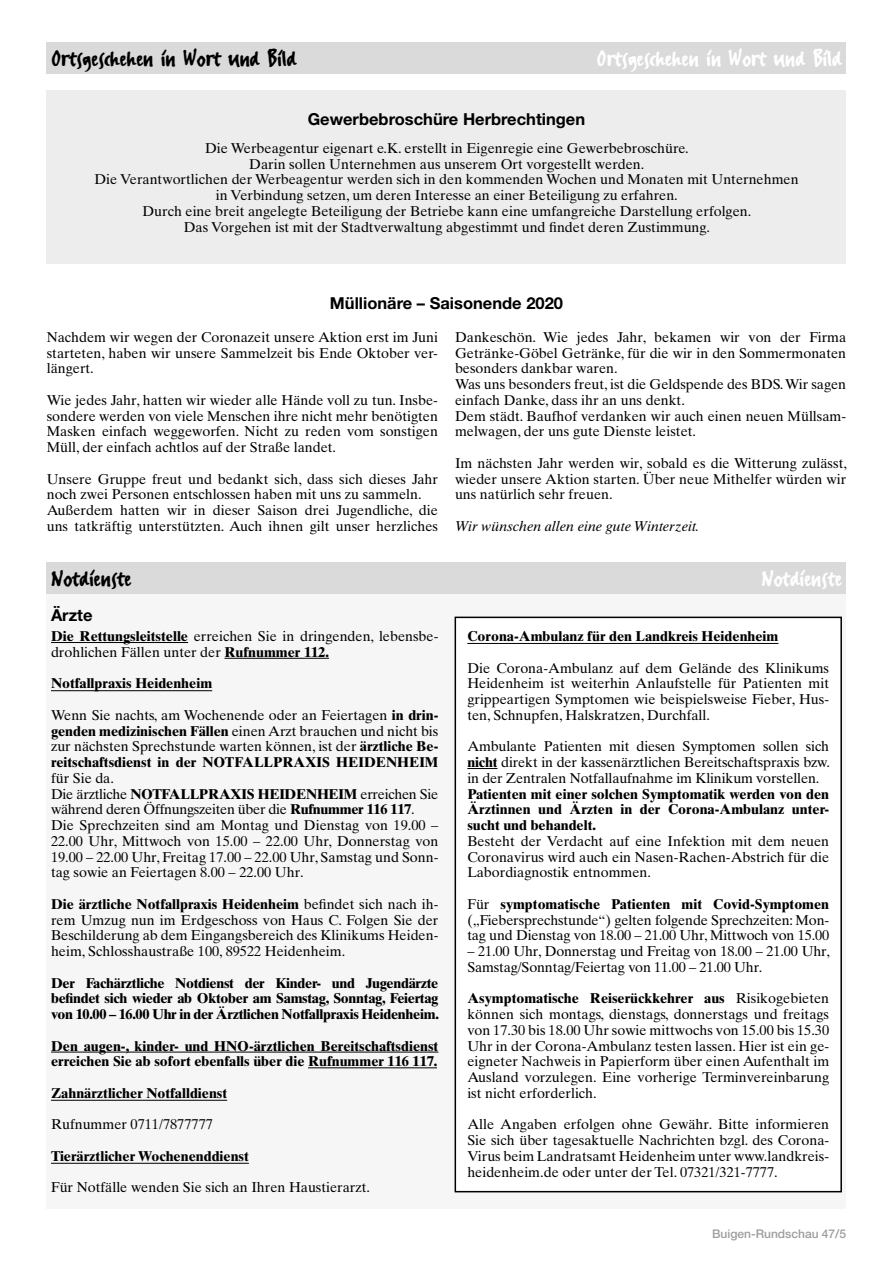
<style>
.page{position:relative;width:893px;height:1263px;background:#fff}
.page>*{position:absolute;margin:0;border:0;box-sizing:border-box;transform-origin:0 0}
.t1{font:27px "FF Erikrighthand";color:#000}
.t2{font:27px "FF Erikrighthand";color:#fff}
.t3{font:700 16.5px "Helvetica Neue";color:#000}
.t4{font:14.25px/15.8px "Times Ten";color:#000;text-align:justify}
.t5{font:700 14.25px/15.8px "Times Ten";color:#000;text-align:justify}
.t6{font:italic 14.25px "Times Ten";color:#000}
.t7{font:500 12px "Helvetica Neue";color:#9d9d9c}
.s1{font-weight:700}
</style>
<div class="page">
<div style="left:47px;top:43px;width:799px;height:31px;background:#dadada"></div>
<div style="left:47px;top:90px;width:799px;height:173px;background:#ededed"></div>
<div style="left:47px;top:578px;width:799px;height:630px;background:#f6f6f6"></div>
<div style="left:47px;top:562px;width:799px;height:32px;background:#dadada"></div>
<div style="left:455px;top:617px;width:386px;height:575px;background:#fff"></div>
<div style="left:455px;top:617px;width:387px;height:575px;border:2px solid #000"></div>
<hr style="left:51px;top:642px;width:137px;height:1px;background:#000">
<hr style="left:224px;top:658px;width:105px;height:1px;background:#000">
<hr style="left:51px;top:690px;width:161px;height:1px;background:#000">
<hr style="left:51px;top:1052px;width:387px;height:1px;background:#000">
<hr style="left:308px;top:1067px;width:129px;height:1px;background:#000">
<hr style="left:51px;top:1100px;width:176px;height:1px;background:#000">
<hr style="left:51px;top:1163px;width:198px;height:1px;background:#000">
<hr style="left:467px;top:643px;width:311px;height:1px;background:#000">
<hr style="left:467px;top:768px;width:30px;height:1px;background:#000">
<h1 class="t1" style="left:51px;top:42px;width:247px">Ortsgeschehen in Wort und Bild</h1>
<h1 class="t2" style="left:596px;top:42px;width:247px">Ortsgeschehen in Wort und Bild</h1>
<p class="t3" style="left:308px;top:109px;width:279px">Gewerbebroschüre Herbrechtingen</p>
<p class="t4" style="left:94px;top:140px;width:706px;text-align:center">Die Werbeagentur eigenart e.K. erstellt in Eigenregie eine Gewerbebroschüre.<br>Darin sollen Unternehmen aus unserem Ort vorgestellt werden.<br>Die Verantwortlichen der Werbeagentur werden sich in den kommenden Wochen und Monaten mit Unternehmen in Verbindung setzen, um deren Interesse an einer Beteiligung zu erfahren.<br>Durch eine breit angelegte Beteiligung der Betriebe kann eine umfangreiche Darstellung erfolgen.<br>Das Vorgehen ist mit der Stadtverwaltung abgestimmt und findet deren Zustimmung.</p>
<p class="t3" style="left:330px;top:292px;width:235px">Müllionäre – Saisonende 2020</p>
<p class="t4" style="left:47px;top:329px;width:393px">Nachdem wir wegen der Coronazeit unsere Aktion erst im Juni starteten, haben wir unsere Sammelzeit bis Ende Oktober ver&shy;längert.</p>
<p class="t4" style="left:47px;top:392px;width:393px">Wie jedes Jahr, hatten wir wieder alle Hände voll zu tun. Insbe&shy;sondere werden von viele Menschen ihre nicht mehr benötigten Masken einfach weggeworfen. Nicht zu reden vom sonstigen Müll, der einfach achtlos auf der Straße landet.</p>
<p class="t4" style="left:47px;top:471px;width:393px;text-align:left">Unsere Gruppe freut und bedankt sich, dass sich dieses Jahr noch zwei Personen entschlossen haben mit uns zu sammeln.<br>Außerdem hatten wir in dieser Saison drei Jugendliche, die uns tatkräftig unterstützten. Auch ihnen gilt unser herzliches</p>
<p class="t4" style="left:455px;top:329px;width:393px;text-align:left">Dankeschön. Wie jedes Jahr, bekamen wir von der Firma Getränke-Göbel Getränke, für die wir in den Sommermonaten besonders dankbar waren.<br>Was uns besonders freut, ist die Geldspende des BDS. Wir sagen einfach Danke, dass ihr an uns denkt.<br>Dem städt. Baufhof verdanken wir auch einen neuen Müllsam&shy;melwagen, der uns gute Dienste leistet.</p>
<p class="t4" style="left:455px;top:455px;width:393px">Im nächsten Jahr werden wir, sobald es die Witterung zulässt, wieder unsere Aktion starten. Über neue Mithelfer würden wir uns natürlich sehr freuen.</p>
<p class="t6" style="left:455px;top:517px;width:246px">Wir wünschen allen eine gute Winterzeit.</p>
<h1 class="t1" style="left:51px;top:562px;width:82px">Notdienste</h1>
<h1 class="t2" style="left:761px;top:562px;width:82px">Notdienste</h1>
<p class="t3" style="left:51px;top:604px;width:43px">Ärzte</p>
<p class="t4" style="left:51px;top:628px;width:389px"><span class="s1">Die Rettungsleitstelle</span> erreichen Sie in dringenden, lebensbe&shy;drohlichen Fällen unter der <span class="s1">Rufnummer 112.</span></p>
<p class="t5" style="left:51px;top:675px;width:163px">Notfallpraxis Heidenheim</p>
<p class="t4" style="left:51px;top:707px;width:389px">Wenn Sie nachts, am Wochenende oder an Feiertagen <span class="s1">in drin&shy;genden medizinischen Fällen</span> einen Arzt brauchen und nicht bis zur nächsten Sprechstunde warten können, ist der <span class="s1">ärztliche Be&shy;reitschaftsdienst in der NOTFALLPRAXIS HEIDENHEIM</span></p>
<p class="t4" style="left:51px;top:770px;width:389px;text-align:left">für Sie da.<br>Die ärztliche <span class="s1">NOTFALLPRAXIS HEIDENHEIM</span> erreichen Sie während deren Öffnungszeiten über die <span class="s1">Rufnummer 116 117</span>.<br>Die Sprechzeiten sind am Montag und Dienstag von 19.00 – 22.00 Uhr, Mittwoch von 15.00 – 22.00 Uhr, Donnerstag von 19.00 – 22.00 Uhr, Freitag 17.00 – 22.00 Uhr, Samstag und Sonn&shy;tag sowie an Feiertagen 8.00 – 22.00 Uhr.</p>
<p class="t4" style="left:51px;top:896px;width:389px"><span class="s1">Die ärztliche Notfallpraxis Heidenheim</span> befindet sich nach ih&shy;rem Umzug nun im Erdgeschoss von Haus C. Folgen Sie der Beschilderung ab dem Eingangsbereich des Klinikums Heiden&shy;heim, Schlosshaustraße 100, 89522 Heidenheim.</p>
<p class="t5" style="left:51px;top:975px;width:389px">Der Fachärztliche Notdienst der Kinder- und Jugendärzte befindet sich wieder ab Oktober am Samstag, Sonntag, Feiertag von 10.00 – 16.00 Uhr in der Ärztlichen Notfallpraxis Heidenheim.</p>
<p class="t5" style="left:51px;top:1038px;width:389px">Den augen-, kinder- und HNO-ärztlichen Bereitschaftsdienst erreichen Sie ab sofort ebenfalls über die Rufnummer 116 117.</p>
<p class="t5" style="left:51px;top:1085px;width:178px">Zahnärztlicher Notfalldienst</p>
<p class="t4" style="left:51px;top:1116px;width:163px">Rufnummer 0711/7877777</p>
<p class="t5" style="left:51px;top:1148px;width:199px">Tierärztlicher Wochenenddienst</p>
<p class="t4" style="left:51px;top:1179px;width:321px">Für Notfälle wenden Sie sich an Ihren Haustierarzt.</p>
<p class="t5" style="left:467px;top:628px;width:313px">Corona-Ambulanz für den Landkreis Heidenheim</p>
<p class="t4" style="left:467px;top:660px;width:363px">Die Corona-Ambulanz auf dem Gelände des Klinikums Heidenheim ist weiterhin Anlaufstelle für Patienten mit grippeartigen Symptomen wie beispielsweise Fieber, Hus&shy;ten, Schnupfen, Halskratzen, Durchfall.</p>
<p class="t4" style="left:467px;top:738px;width:364px">Ambulante Patienten mit diesen Symptomen sollen sich <span class="s1">nicht</span> direkt in der kassenärztlichen Bereitschaftspraxis bzw. in der Zentralen Notfallaufnahme im Klinikum vorstellen.</p>
<p class="t5" style="left:467px;top:786px;width:363px">Patienten mit einer solchen Symptomatik werden von den Ärztinnen und Ärzten in der Corona-Ambulanz unter&shy;sucht und behandelt.</p>
<p class="t4" style="left:467px;top:833px;width:363px">Besteht der Verdacht auf eine Infektion mit dem neuen Coronavirus wird auch ein Nasen-Rachen-Abstrich für die Labordiagnostik entnommen.</p>
<p class="t4" style="left:467px;top:896px;width:363px">Für <span class="s1">symptomatische Patienten mit Covid-Symptomen </span>(„Fiebersprechstunde“) gelten folgende Sprechzeiten: Mon&shy;tag und Dienstag von 18.00 – 21.00 Uhr, Mittwoch von 15.00</p>
<p class="t4" style="left:467px;top:943px;width:364px">– 21.00 Uhr, Donnerstag und Freitag von 18.00 – 21.00 Uhr,<br>Samstag/Sonntag/Feiertag von 11.00 – 21.00 Uhr.</p>
<p class="t4" style="left:467px;top:990px;width:363px"><span class="s1">Asymptomatische Reiserückkehrer aus</span> Risikogebieten können sich montags, dienstags, donnerstags und freitags von 17.30 bis 18.00 Uhr sowie mittwochs von 15.00 bis 15.30<br>Uhr in der Corona-Ambulanz testen lassen. Hier ist ein ge&shy;eigneter Nachweis in Papierform über einen Aufenthalt im Ausland vorzulegen. Eine vorherige Terminvereinbarung ist nicht erforderlich.</p>
<p class="t4" style="left:467px;top:1116px;width:363px">Alle Angaben erfolgen ohne Gewähr. Bitte informieren Sie sich über tagesaktuelle Nachrichten bzgl. des Corona-Virus beim Landratsamt Heidenheim unter www.landkreis&shy;heidenheim.de oder unter der Tel. 07321/321-7777.</p>
<p class="t7" style="left:712px;top:1227px;width:136px">Buigen-Rundschau 47/5</p>
</div>
